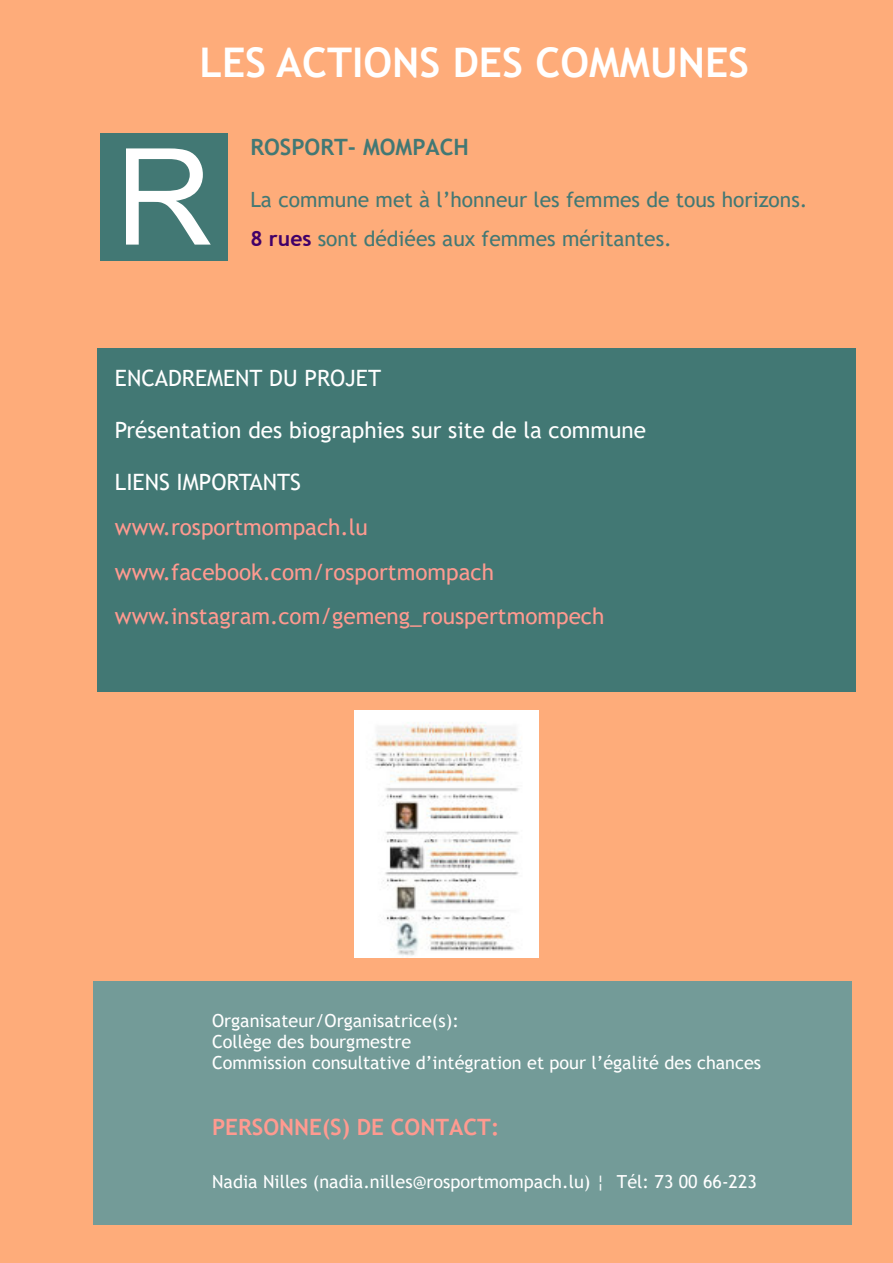
<style>
.page{position:relative;width:893px;height:1263px;background:#feac7a}
.page>*{position:absolute;margin:0;border:0;box-sizing:border-box;transform-origin:0 0}
.t1{font:134.25px "Arial";color:#fff}
.t2{font:700 40.8px "Trebuchet MS";color:#fff}
.t3{font:22.5px/44.7px "Trebuchet MS";color:#ff9a90}
.t4{font:22.5px "Trebuchet MS";color:#fff}
.t5{font:700 22.5px "Trebuchet MS";color:#ff9a90}
.t6{font:700 22.5px "Trebuchet MS";color:#427874}
.t7{font:21px "Trebuchet MS";color:#427874}
.t8{font:18px/20.9px "Trebuchet MS";color:#fff}
.s1{font-weight:700;color:#410068}
</style>
<div class="page">
<div style="left:94px;top:981px;width:758px;height:243px;background:#739b98"></div>
<div style="left:100px;top:133px;width:127px;height:127px;background:#427874"></div>
<div style="left:97px;top:348px;width:759px;height:344px;background:#427874"></div>
<img style="left:355px;top:711px;width:183px;height:246px">
<h2 class="t2" style="left:199px;top:47px;width:551px">LES ACTIONS DES COMMUNES</h2>
<h1 class="t1" style="left:115px;top:147px;width:98px">R</h1>
<p class="t6" style="left:250px;top:139px;width:220px">ROSPORT- MOMPACH</p>
<p class="t7" style="left:250px;top:191px;width:559px">La commune met à l’honneur les femmes de tous horizons.</p>
<p class="t7" style="left:250px;top:231px;width:423px"><span class="s1">8 rues</span> sont dédiées aux femmes méritantes.</p>
<p class="t4" style="left:115px;top:369px;width:268px">ENCADREMENT DU PROJET</p>
<p class="t4" style="left:115px;top:421px;width:533px">Présentation des biographies sur site de la commune</p>
<p class="t4" style="left:115px;top:473px;width:188px">LIENS IMPORTANTS</p>
<p class="t3" style="left:115px;top:506px;width:491px">www.rosportmompach.lu www.facebook.com/rosportmompach www.instagram.com/gemeng_rouspertmompech</p>
<p class="t8" style="left:212px;top:1012px;width:551px">Organisateur/Organisatrice(s):<br>Collège des bourgmestre<br>Commission consultative d’intégration et pour l’égalité des chances</p>
<p class="t5" style="left:212px;top:1118px;width:289px">PERSONNE(S) DE CONTACT:</p>
<p class="t8" style="left:212px;top:1172px;width:546px">Nadia Nilles (nadia.nilles@rosportmompach.lu) ¦ Tél: 73 00 66-223</p>
</div>
